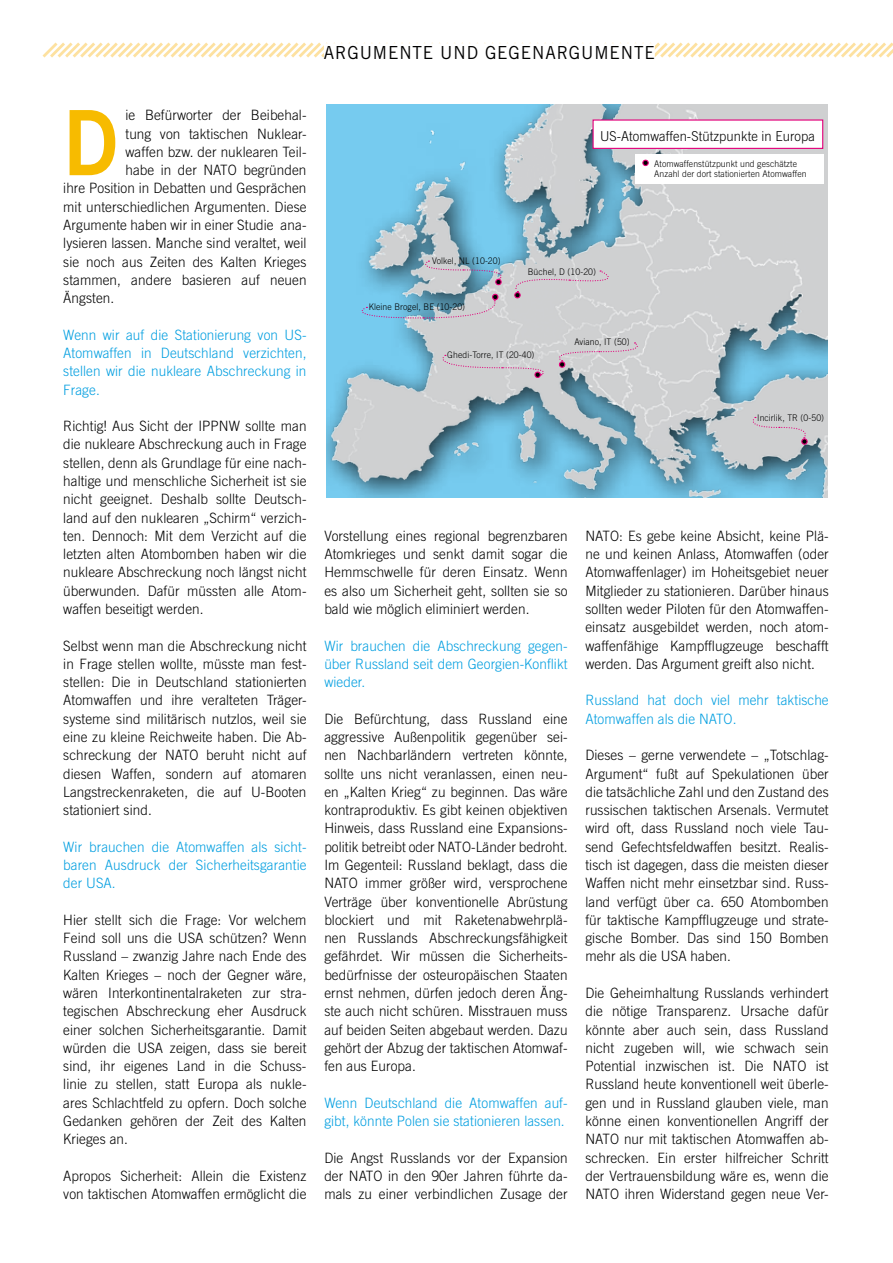
<style>
.page{position:relative;width:893px;height:1263px;background:#fff}
.page>*{position:absolute;margin:0;border:0;box-sizing:border-box;transform-origin:0 0}
.t1{font:90.15px "Trade Gothic LT Std Bd 2";color:#f7bb00;scale:.9 1}
.t2{font:18px "Trade Gothic LT Std";letter-spacing:.05em;color:#000;scale:.95 1}
.t3{font:300 14.25px/18.3px "Trade Gothic LT Std";letter-spacing:.005em;color:#000;text-align:justify;scale:.95 1}
.t4{font:300 14.25px/18.3px "Trade Gothic LT Std";letter-spacing:.005em;color:#009ee0;text-align:justify;scale:.95 1}
.t5{font:300 13.65px "Trade Gothic LT Std";letter-spacing:.005em;color:#000;scale:.95 1}
.t6{font:300 9.15px/10.2px "Trade Gothic LT Std";letter-spacing:.01em;color:#000;scale:.95 1}
</style>
<div class="page">
<svg style="left:42px;top:42px;width:851px;height:16px"></svg>
<img style="left:326px;top:104px;width:502px;height:394px">
<div style="left:801px;top:438px;width:7px;height:7px;border:1px solid #e2007a;border-radius:50%"></div>
<svg style="left:750px;top:417px;width:57px;height:27px;background:#cdc8cc"></svg>
<svg style="left:420px;top:260px;width:82px;height:25px;background:#a3b7c6"></svg>
<div style="left:534px;top:371px;width:7px;height:7px;border:1px solid #e2007a;border-radius:50%"></div>
<svg style="left:438px;top:354px;width:107px;height:23px;background:#cfcace"></svg>
<svg style="left:512px;top:270px;width:109px;height:28px;background:#cecace"></svg>
<div style="left:559px;top:361px;width:6px;height:7px;border:1px solid #e2007a;border-radius:50%"></div>
<svg style="left:558px;top:342px;width:85px;height:25px;background:#cfcacf"></svg>
<svg style="left:350px;top:294px;width:148px;height:25px;background:#89b7cf"></svg>
<div style="left:593px;top:120px;width:230px;height:28px;background:#fff"></div>
<div style="left:592px;top:119px;width:231px;height:30px;border:1px solid #e2007a"></div>
<div style="left:635px;top:154px;width:188px;height:30px;background:#fff"></div>
<div style="left:642px;top:160px;width:7px;height:6px;border:1px solid #e2007a;border-radius:50%"></div>
<div style="left:324px;top:43px;width:331px;height:20px;background:#fff"></div>
<p class="t2" style="left:324px;top:42px;width:350px">ARGUMENTE UND GEGENARGUMENTE</p>
<h1 class="t1" style="left:63px;top:87px;width:62px">D</h1>
<p class="t3" style="left:126px;top:106px;width:192px">ie Befürworter der Beibehal-</p>
<p class="t3" style="left:126px;top:124px;width:192px">tung von taktischen Nuklear-</p>
<p class="t3" style="left:126px;top:142px;width:192px">waffen bzw. der nuklearen Teil-</p>
<p class="t3" style="left:126px;top:161px;width:192px">habe in der NATO begründen</p>
<p class="t3" style="left:63px;top:179px;width:258px">ihre Position in Debatten und Gesprächen</p>
<p class="t3" style="left:63px;top:197px;width:258px">mit unterschiedlichen Argumenten. Diese</p>
<p class="t3" style="left:63px;top:216px;width:258px">Argumente haben wir in einer Studie ana-</p>
<p class="t3" style="left:63px;top:234px;width:258px">lysieren lassen. Manche sind veraltet, weil</p>
<p class="t3" style="left:63px;top:252px;width:258px">sie noch aus Zeiten des Kalten Krieges</p>
<p class="t3" style="left:63px;top:270px;width:258px">stammen, andere basieren auf neuen</p>
<p class="t3" style="left:63px;top:289px;width:55px">Ängsten.</p>
<p class="t4" style="left:63px;top:325px;width:258px">Wenn wir auf die Stationierung von US-Atomwaffen in Deutschland verzichten, stellen wir die nukleare Abschreckung in Frage.</p>
<p class="t3" style="left:63px;top:417px;width:258px">Richtig! Aus Sicht der IPPNW sollte man die nukleare Abschreckung auch in Frage stellen, denn als Grundlage für eine nach&shy;haltige und menschliche Sicherheit ist sie nicht geeignet. Deshalb sollte Deutsch&shy;land auf den nuklearen „Schirm“ verzich&shy;ten. Dennoch: Mit dem Verzicht auf die letzten alten Atombomben haben wir die nukleare Abschreckung noch längst nicht überwunden. Dafür müssten alle Atom&shy;waffen beseitigt werden.</p>
<p class="t3" style="left:63px;top:636px;width:258px">Selbst wenn man die Abschreckung nicht in Frage stellen wollte, müsste man fest&shy;stellen: Die in Deutschland stationierten Atomwaffen und ihre veralteten Träger&shy;systeme sind militärisch nutzlos, weil sie eine zu kleine Reichweite haben. Die Ab&shy;schreckung der NATO beruht nicht auf diesen Waffen, sondern auf atomaren Langstreckenraketen, die auf U-Booten stationiert sind.</p>
<p class="t4" style="left:63px;top:837px;width:258px">Wir brauchen die Atomwaffen als sicht&shy;baren Ausdruck der Sicherheitsgarantie der USA.</p>
<p class="t3" style="left:63px;top:910px;width:258px">Hier stellt sich die Frage: Vor welchem Feind soll uns die USA schützen? Wenn Russland – zwanzig Jahre nach Ende des Kalten Krieges – noch der Gegner wäre, wären Interkontinentalraketen zur stra&shy;tegischen Abschreckung eher Ausdruck einer solchen Sicherheitsgarantie. Damit würden die USA zeigen, dass sie bereit sind, ihr eigenes Land in die Schuss&shy;linie zu stellen, statt Europa als nukle&shy;ares Schlachtfeld zu opfern. Doch solche Gedanken gehören der Zeit des Kalten Krieges an.</p>
<p class="t3" style="left:63px;top:1166px;width:258px">Apropos Sicherheit: Allein die Existenz von taktischen Atomwaffen ermöglicht die</p>
<p class="t5" style="left:600px;top:128px;width:228px">US-Atomwaffen-Stützpunkte in Europa</p>
<p class="t6" style="left:654px;top:159px;width:162px">Atomwaffenstützpunkt und geschätzte<br>Anzahl der dort stationierten Atomwaffen</p>
<p class="t6" style="left:432px;top:256px;width:74px">Volkel, NL (10-20)</p>
<p class="t6" style="left:369px;top:301px;width:103px">Kleine Brogel, BE (10-20)</p>
<p class="t6" style="left:528px;top:267px;width:73px">Büchel, D (10-20)</p>
<p class="t6" style="left:575px;top:337px;width:59px">Aviano, IT (50)</p>
<p class="t6" style="left:447px;top:350px;width:93px">Ghedi-Torre, IT (20-40)</p>
<p class="t6" style="left:757px;top:412px;width:72px">Incirlik, TR (0-50)</p>
<p class="t3" style="left:324px;top:526px;width:258px">Vorstellung eines regional begrenzbaren Atomkrieges und senkt damit sogar die Hemmschwelle für deren Einsatz. Wenn es also um Sicherheit geht, sollten sie so bald wie möglich eliminiert werden.</p>
<p class="t4" style="left:324px;top:636px;width:258px">Wir brauchen die Abschreckung gegen&shy;über Russland seit dem Georgien-Konflikt wieder.</p>
<p class="t3" style="left:324px;top:709px;width:258px">Die Befürchtung, dass Russland eine aggressive Außenpolitik gegenüber sei&shy;nen Nachbarländern vertreten könnte, sollte uns nicht veranlassen, einen neu&shy;en „Kalten Krieg“ zu beginnen. Das wäre kontraproduktiv. Es gibt keinen objektiven Hinweis, dass Russland eine Expansions&shy;politik betreibt oder NATO-Länder bedroht.<br>Im Gegenteil: Russland beklagt, dass die NATO immer größer wird, versprochene Verträge über konventionelle Abrüstung blockiert und mit Raketenabwehrplä&shy;nen Russlands Abschreckungsfähigkeit gefährdet. Wir müssen die Sicherheits&shy;bedürfnisse der osteuropäischen Staaten ernst nehmen, dürfen jedoch deren Äng&shy;ste auch nicht schüren. Misstrauen muss auf beiden Seiten abgebaut werden. Dazu gehört der Abzug der taktischen Atomwaf&shy;fen aus Europa.</p>
<p class="t4" style="left:324px;top:1093px;width:258px">Wenn Deutschland die Atomwaffen auf&shy;gibt, könnte Polen sie stationieren lassen.</p>
<p class="t3" style="left:324px;top:1148px;width:258px">Die Angst Russlands vor der Expansion der NATO in den 90er Jahren führte da&shy;mals zu einer verbindlichen Zusage der</p>
<p class="t3" style="left:585px;top:526px;width:258px">NATO: Es gebe keine Absicht, keine Plä&shy;ne und keinen Anlass, Atomwaffen (oder Atomwaffenlager) im Hoheitsgebiet neuer Mitglieder zu stationieren. Darüber hinaus sollten weder Piloten für den Atomwaffen&shy;einsatz ausgebildet werden, noch atom&shy;waffenfähige Kampfflugzeuge beschafft werden. Das Argument greift also nicht.</p>
<p class="t4" style="left:585px;top:691px;width:258px">Russland hat doch viel mehr taktische<br>Atomwaffen als die NATO.</p>
<p class="t3" style="left:585px;top:746px;width:258px">Dieses – gerne verwendete – „Totschlag-Argument“ fußt auf Spekulationen über die tatsächliche Zahl und den Zustand des russischen taktischen Arsenals. Vermutet wird oft, dass Russland noch viele Tau&shy;send Gefechtsfeldwaffen besitzt. Realis&shy;tisch ist dagegen, dass die meisten dieser Waffen nicht mehr einsetzbar sind. Russ&shy;land verfügt über ca. 650 Atombomben für taktische Kampfflugzeuge und strate&shy;gische Bomber. Das sind 150 Bomben mehr als die USA haben.</p>
<p class="t3" style="left:585px;top:983px;width:258px">Die Geheimhaltung Russlands verhindert die nötige Transparenz. Ursache dafür könnte aber auch sein, dass Russland nicht zugeben will, wie schwach sein Potential inzwischen ist. Die NATO ist Russland heute konventionell weit überle&shy;gen und in Russland glauben viele, man könne einen konventionellen Angriff der NATO nur mit taktischen Atomwaffen ab&shy;schrecken. Ein erster hilfreicher Schritt der Vertrauensbildung wäre es, wenn die NATO ihren Widerstand gegen neue Ver-</p>
</div>
